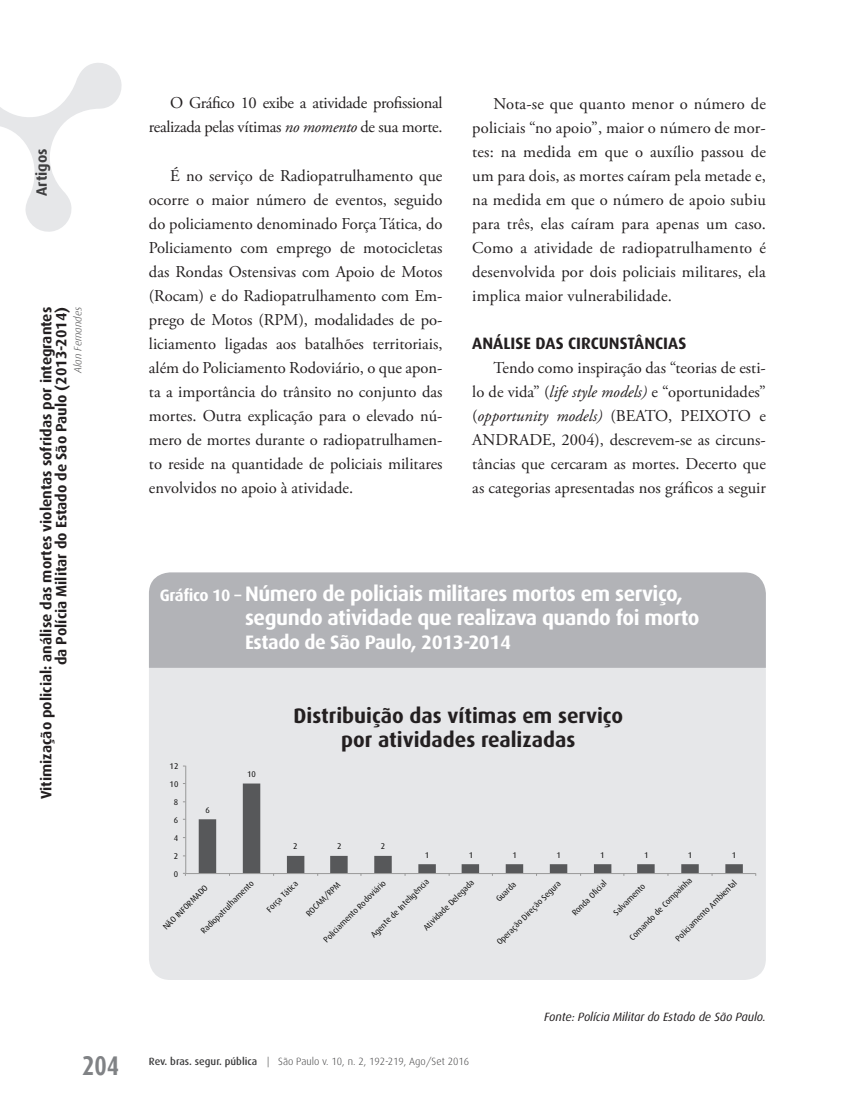
<style>
.page{position:relative;width:851px;height:1106px;background:#fff}
.page>*{position:absolute;margin:0;border:0;box-sizing:border-box;transform-origin:0 0}
.t1{font:700 27px "Dax Condensed";color:#808285}
.t2{font:700 21px/24px "Dax";letter-spacing:-.02em;color:#fff}
.t3{font:700 21px/24px "Dax";color:#231f20;text-align:center}
.t4{font:700 19.5px "Dax";letter-spacing:-.02em;color:#fff}
.t5{font:16.5px/24px "Adobe Garamond Pro";color:#231f20;text-align:justify}
.t6{font:16.5px/24px "Adobe Garamond Pro";letter-spacing:-.02em;color:#231f20;text-align:right}
.t7{font:700 16.5px "Dax";color:#231f20}
.t8{font:700 15px/15px "Dax";color:#231f20;text-align:right}
.t9{font:700 15px "Dax";color:#3e3e3f}
.t10{font:italic 12px "Dax";letter-spacing:-.01em;color:#231f20}
.t11{font:300 10.5px "Dax";color:#3e3e3f}
.t12{font:italic 300 10.5px "Dax";color:#3e3e3f}
.t13{font:8.25px "Dax";color:#050504}
.s1{font-style:italic}
.s2{font-size:16.5px}
.s3{font-weight:500}
</style>
<div class="page">
<svg style="left:0;top:63px;width:122px;height:169px"></svg>
<div style="left:149px;top:649px;width:616px;height:331px;background:#e6e7e9;border-radius:21px"></div>
<div style="left:149px;top:572px;width:616px;height:96px;background:#b2b3b7"></div>
<svg style="left:199px;top:783px;width:543px;height:90px"></svg>
<hr style="left:185px;top:765px;width:1px;height:108px;background:#989898">
<hr style="left:186px;top:873px;width:569px;height:1px;background:#989898">
<p class="t9" style="left:33px;top:196px;width:49px;rotate:-90deg">Artigos</p>
<p class="t8" style="left:39px;top:799px;width:494px;rotate:-90deg">Vitimização policial: análise das mortes violentas sofridas por integrantes da Polícia Militar do Estado de São Paulo (2013-2014)</p>
<p class="t12" style="left:72px;top:373px;width:67px;rotate:-90deg">Alan Fernandes</p>
<h1 class="t1" style="left:82px;top:1050px;width:39px">204</h1>
<p class="t6" style="left:149px;top:92px;width:295px">O Gráfico 10 exibe a atividade profissional realizada pelas vítimas <span class="s1">no momento</span> de sua morte.</p>
<p class="t5" style="left:149px;top:164px;width:295px;text-indent:21px">É no serviço de Radiopatrulhamento que ocorre o maior número de eventos, seguido do policiamento denominado Força Tática, do Policiamento com emprego de motocicletas das Rondas Ostensivas com Apoio de Motos (Rocam) e do Radiopatrulhamento com Em&shy;prego de Motos (RPM), modalidades de po&shy;liciamento ligadas aos batalhões territoriais, além do Policiamento Rodoviário, o que apon&shy;ta a importância do trânsito no conjunto das mortes. Outra explicação para o elevado nú&shy;mero de mortes durante o radiopatrulhamen&shy;to reside na quantidade de policiais militares envolvidos no apoio à atividade.</p>
<p class="t5" style="left:472px;top:92px;width:295px;text-indent:21px">Nota-se que quanto menor o número de policiais “no apoio”, maior o número de mor&shy;tes: na medida em que o auxílio passou de um para dois, as mortes caíram pela metade e, na medida em que o número de apoio subiu para três, elas caíram para apenas um caso.<br>Como a atividade de radiopatrulhamento é desenvolvida por dois policiais militares, ela implica maior vulnerabilidade.</p>
<p class="t7" style="left:472px;top:334px;width:105px">Análise das circ</p>
<p class="t7" style="left:599px;top:334px;width:65px">unstâncias</p>
<p class="t5" style="left:472px;top:356px;width:295px;text-indent:21px">Tendo como inspiração das “teorias de esti&shy;lo de vida” (<span class="s1">life style models)</span> e “oportunidades” (<span class="s1">opportunity models)</span> (BEATO, PEIXOTO e ANDRADE, 2004), descrevem-se as circuns&shy;tâncias que cercaram as mortes. Decerto que as categorias apresentadas nos gráficos a seguir</p>
<p class="t2" style="left:245px;top:582px;width:456px;text-indent:-85px"><span class="s2">Gráfico 10 –</span> N úmero de policiais militares mortos em serviço, segundo atividade que realizava quando foi morto</p>
<p class="t4" style="left:245px;top:631px;width:267px">Estado de São Paulo, 2013-2014</p>
<p class="t13" style="left:169px;top:761px;width:10px">12</p>
<p class="t13" style="left:169px;top:779px;width:10px">10</p>
<p class="t13" style="left:174px;top:797px;width:6px">8</p>
<p class="t13" style="left:174px;top:815px;width:6px">6</p>
<p class="t13" style="left:174px;top:833px;width:6px">4</p>
<p class="t13" style="left:174px;top:851px;width:6px">2</p>
<p class="t13" style="left:205px;top:806px;width:6px">6</p>
<p class="t13" style="left:247px;top:770px;width:10px">10</p>
<p class="t3" style="left:293px;top:703px;width:331px">Distribuição das vítimas em serviço por atividades realizadas</p>
<p class="t13" style="left:293px;top:842px;width:6px">2</p>
<p class="t13" style="left:337px;top:842px;width:6px">2</p>
<p class="t13" style="left:381px;top:842px;width:6px">2</p>
<p class="t13" style="left:425px;top:851px;width:6px">1</p>
<p class="t13" style="left:468px;top:851px;width:6px">1</p>
<p class="t13" style="left:512px;top:851px;width:6px">1</p>
<p class="t13" style="left:556px;top:851px;width:6px">1</p>
<p class="t13" style="left:600px;top:851px;width:6px">1</p>
<p class="t13" style="left:644px;top:851px;width:6px">1</p>
<p class="t13" style="left:687px;top:851px;width:6px">1</p>
<p class="t13" style="left:731px;top:851px;width:6px">1</p>
<p class="t13" style="left:174px;top:869px;width:6px">0</p>
<p class="t13" style="left:627px;top:935px;width:86px;rotate:-45deg">Comando de Compainha</p>
<p class="t13" style="left:673px;top:936px;width:85px;rotate:-45deg">Policiamento Ambiental</p>
<p class="t13" style="left:369px;top:932px;width:80px;rotate:-45deg">Agente de Inteligência</p>
<p class="t13" style="left:495px;top:940px;width:88px;rotate:-45deg">Operação Direção Segura</p>
<p class="t13" style="left:570px;top:910px;width:47px;rotate:-45deg">Ronda Oficial</p>
<p class="t13" style="left:611px;top:910px;width:42px;rotate:-45deg">Salvamento</p>
<p class="t13" style="left:421px;top:925px;width:69px;rotate:-45deg">Atividade Delegada</p>
<p class="t13" style="left:494px;top:897px;width:26px;rotate:-45deg">Guarda</p>
<p class="t13" style="left:322px;top:938px;width:86px;rotate:-45deg">Policiamento Rodoviário</p>
<p class="t13" style="left:199px;top:929px;width:72px;rotate:-45deg">Radiopatrulhamento</p>
<p class="t13" style="left:265px;top:907px;width:42px;rotate:-45deg">Força Tática</p>
<p class="t13" style="left:161px;top:925px;width:61px;rotate:-45deg">NÃO INFORMADO</p>
<p class="t13" style="left:304px;top:911px;width:46px;rotate:-45deg">ROCAM/RPM</p>
<p class="t11" style="left:149px;top:1055px;width:322px"><span class="s3">Rev. bras. segur. pública</span> | São Paulo v. 10, n. 2, 192-219, Ago/Set 2016</p>
<p class="t10" style="left:544px;top:1010px;width:223px">Fonte: Polícia Militar do Estado de São Paulo.</p>
</div>
